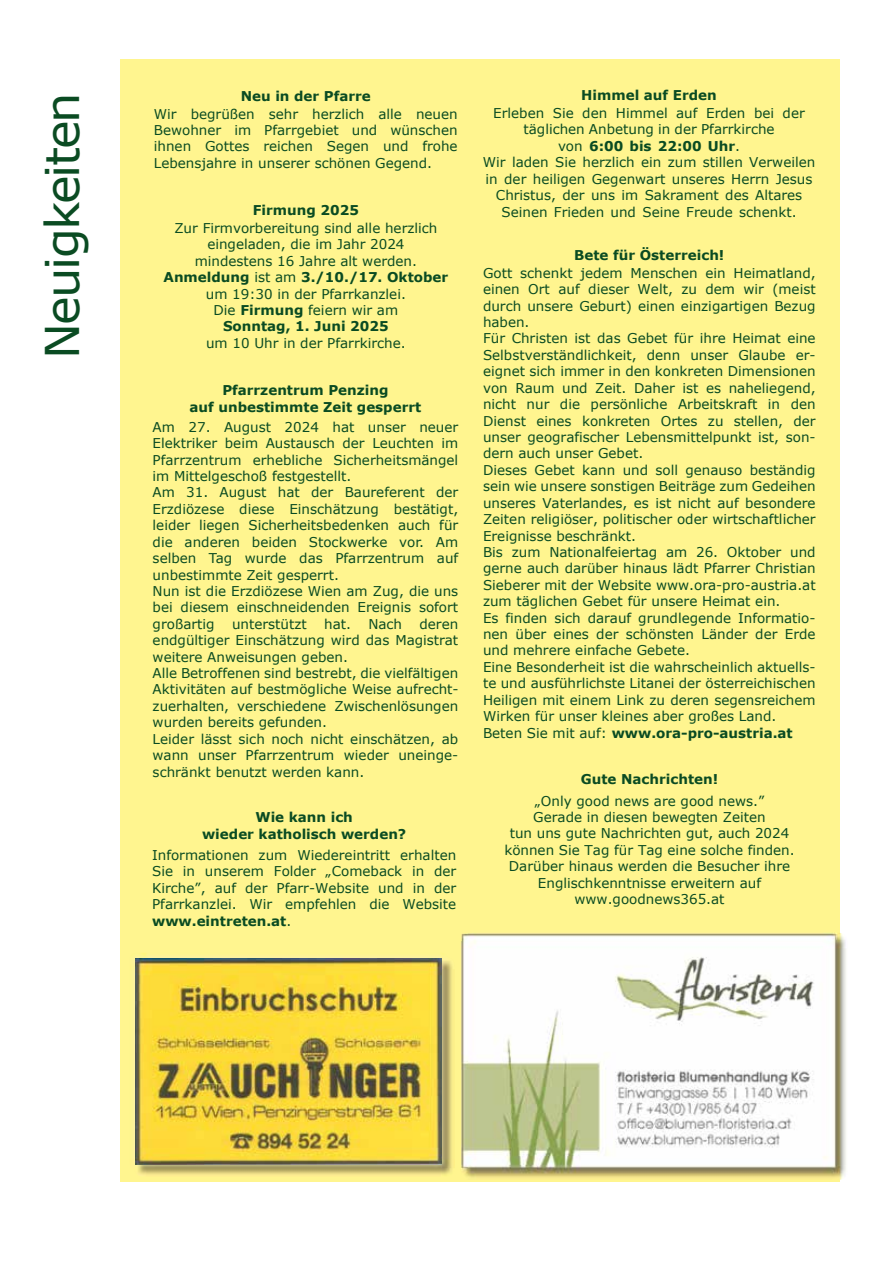
<style>
.page{position:relative;width:893px;height:1263px;background:#fff}
.page>*{position:absolute;margin:0;border:0;box-sizing:border-box;transform-origin:0 0}
.t1{font:46.5px "Verdana";letter-spacing:-.04em;color:#0a4b22}
.t2{font:13.5px/16.4px "Verdana";color:#0a4b22;text-align:center}
.t3{font:700 13.5px/16.4px "Verdana";color:#0a4b22;text-align:center}
.s1{font-weight:700}
</style>
<div class="page">
<div style="left:120px;top:60px;width:720px;height:1122px;background:#fff58f"></div>
<img style="left:133px;top:953px;width:319px;height:222px">
<img style="left:136px;top:958px;width:306px;height:206px">
<img style="left:461px;top:933px;width:385px;height:247px">
<h1 class="t1" style="left:30px;top:359px;width:268px;rotate:-90deg">Neuigkeiten</h1>
<p class="t3" style="left:241px;top:87px;width:132px">Neu in der Pfarre</p>
<p class="t2" style="left:154px;top:105px;width:305px;text-align:justify">Wir begrüßen sehr herzlich alle neuen Bewohner im Pfarrgebiet und wünschen ihnen Gottes reichen Segen und frohe Lebensjahre in unserer schönen Gegend.</p>
<p class="t3" style="left:253px;top:201px;width:108px">Firmung 2025</p>
<p class="t2" style="left:164px;top:220px;width:286px">Zur Firmvorbereitung sind alle herzlich eingeladen, die im Jahr 2024<br>mindestens 16 Jahre alt werden.<br><span class="s1">Anmeldung</span> ist am <span class="s1">3./10./17. Oktober </span>um 19:30 in der Pfarrkanzlei.<br>Die <span class="s1">Firmung</span> feiern wir am<br><span class="s1">Sonntag, 1. Juni 2025</span></p>
<p class="t2" style="left:206px;top:335px;width:201px">um 10 Uhr in der Pfarrkirche.</p>
<p class="t3" style="left:190px;top:382px;width:233px">Pfarrzentrum Penzing<br>auf unbestimmte Zeit gesperrt</p>
<p class="t2" style="left:153px;top:418px;width:307px;text-align:left">Am 27. August 2024 hat unser neuer Elektriker beim Austausch der Leuchten im Pfarrzentrum erhebliche Sicherheitsmängel im Mittelgeschoß festgestellt.<br>Am 31. August hat der Baureferent der Erzdiözese diese Einschätzung bestätigt, leider liegen Sicherheitsbedenken auch für die anderen beiden Stockwerke vor. Am selben Tag wurde das Pfarrzentrum auf unbestimmte Zeit gesperrt.<br>Nun ist die Erzdiözese Wien am Zug, die uns bei diesem einschneidenden Ereignis sofort großartig</p>
<p class="t2" style="left:153px;top:615px;width:307px;text-align:left;text-indent:267px">deren endgültiger Einschätzung wird das Magistrat weitere Anweisungen geben.<br>Alle Betroffenen sind bestrebt, die vielfältigen Aktivitäten auf bestmögliche Weise aufrecht&shy;zuerhalten, verschiedene Zwischenlösungen wurden bereits gefunden.<br>Leider lässt sich noch nicht einschätzen, ab wann unser Pfarrzentrum wieder uneinge&shy;schränkt benutzt werden kann.</p>
<p class="t2" style="left:232px;top:615px;width:76px">unterstützt</p>
<p class="t2" style="left:324px;top:615px;width:28px">hat.</p>
<p class="t2" style="left:368px;top:615px;width:35px">Nach</p>
<p class="t3" style="left:202px;top:809px;width:206px">Wie kann ich<br>wieder katholisch werden?</p>
<p class="t2" style="left:152px;top:846px;width:306px;text-align:justify">Informationen zum Wiedereintritt erhalten Sie in unserem Folder „Comeback in der Kirche”, auf der Pfarr-Website und in der Pfarrkanzlei. Wir empfehlen die Website <span class="s1">www.eintreten.at</span>.</p>
<p class="t3" style="left:581px;top:87px;width:137px">Himmel auf Erden</p>
<p class="t2" style="left:483px;top:105px;width:334px">Erleben Sie den Himmel auf Erden bei der täglichen Anbetung in der Pfarrkirche<br>von <span class="s1">6:00 bis 22:00 Uhr</span>.<br>Wir laden Sie herzlich ein zum stillen Verweilen in der heiligen Gegenwart unseres Herrn Jesus Christus, der uns im Sakrament des Altares Seinen Frieden und Seine Freude schenkt.</p>
<p class="t3" style="left:574px;top:246px;width:152px">Bete für Österreich!</p>
<p class="t2" style="left:483px;top:265px;width:334px;text-align:left">Gott schenkt jedem Menschen ein Heimatland, einen Ort auf dieser Welt, zu dem wir (meist durch unsere Geburt) einen einzigartigen Bezug haben.<br>Für Christen ist das Gebet für ihre Heimat eine Selbstverständlichkeit, denn unser Glaube er&shy;eignet sich immer in den konkreten Dimensionen von Raum und Zeit. Daher ist es naheliegend, nicht nur die persönliche Arbeitskraft in den Dienst eines konkreten Ortes zu stellen, der unser geografischer Lebensmittelpunkt ist, son&shy;dern auch unser Gebet.<br>Dieses Gebet kann und soll genauso beständig sein wie unsere sonstigen Beiträge zum Gedeihen unseres Vaterlandes, es ist nicht auf besondere Zeiten religiöser, politischer oder wirtschaftlicher Ereignisse beschränkt.<br>Bis zum Nationalfeiertag am 26. Oktober und gerne auch darüber hinaus lädt Pfarrer Christian Sieberer mit der Website www.ora-pro-austria.at zum täglichen Gebet für unsere Heimat ein.<br>Es finden sich darauf grundlegende Informatio&shy;nen über eines der schönsten Länder der Erde und mehrere einfache Gebete.<br>Eine Besonderheit ist die wahrscheinlich aktuells&shy;te und ausführlichste Litanei der österreichischen Heiligen mit einem Link zu deren segensreichem Wirken für unser kleines aber großes Land.<br>Beten Sie mit auf: <span class="s1">www.ora-pro-austria.at</span></p>
<p class="t3" style="left:581px;top:771px;width:139px">Gute Nachrichten!</p>
<p class="t2" style="left:504px;top:792px;width:292px">„Only good news are good news.”<br>Gerade in diesen bewegten Zeiten<br>tun uns gute Nachrichten gut, auch 2024 können Sie Tag für Tag eine solche finden.<br>Darüber hinaus werden die Besucher ihre Englischkenntnisse erweitern auf www.goodnews365.at</p>
</div>
